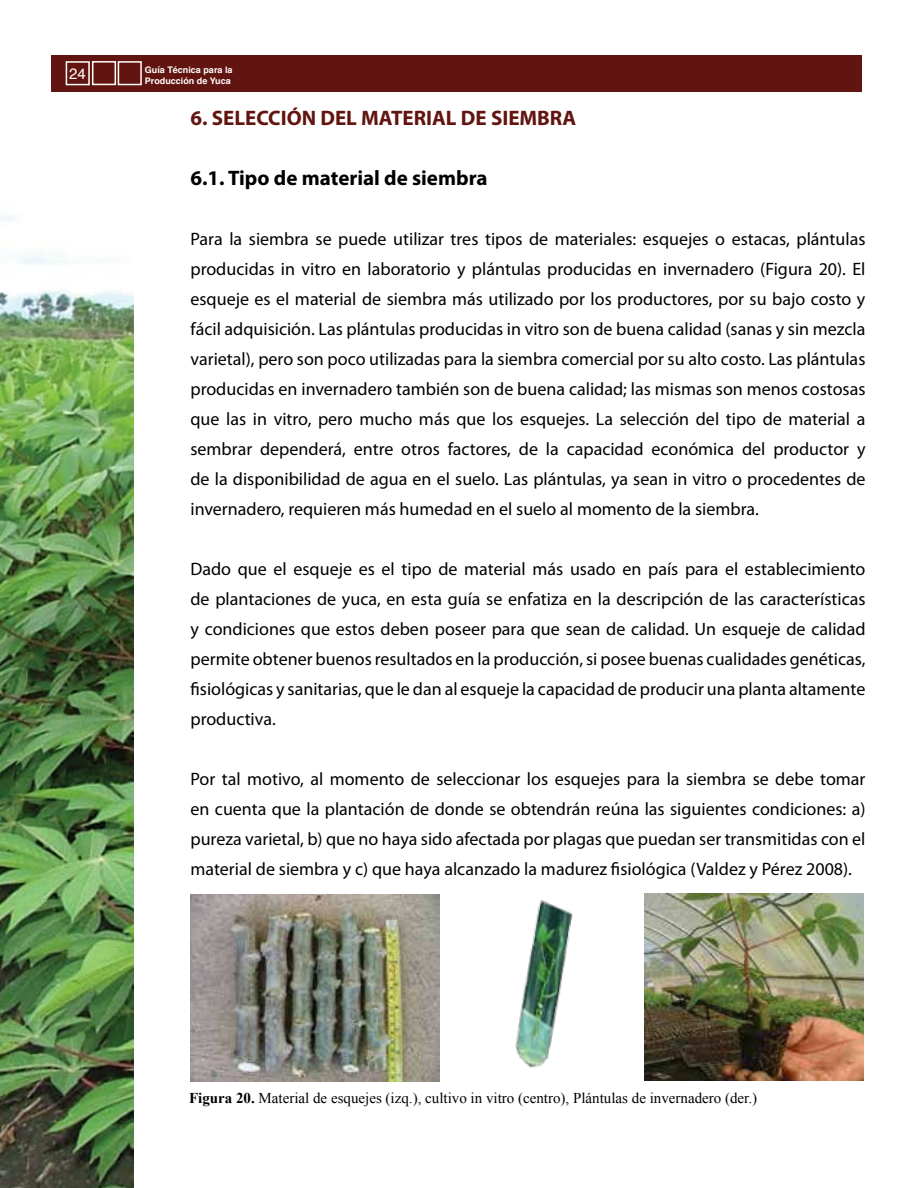
<style>
.page{position:relative;width:918px;height:1188px;background:#fff}
.page>*{position:absolute;margin:0;border:0;box-sizing:border-box;transform-origin:0 0}
.t1{font:700 21px "Myriad Pro";color:#621510}
.t2{font:700 21px "Myriad Pro";color:#000}
.t3{font:18px/30px "Myriad Pro";color:#000;text-align:justify}
.t4{font:15px "Times New Roman";color:#000}
.t5{font:15px "Helvetica";color:#fff}
.t6{font:700 9px/10.8px "Helvetica";color:#fff}
.s1{font-weight:700}
</style>
<div class="page">
<img style="left:0;top:55px;width:134px;height:1133px">
<div style="left:52px;top:55px;width:810px;height:37px;background:#621510"></div>
<div style="left:92px;top:61px;width:24px;height:24px;border:2px solid #fff"></div>
<div style="left:118px;top:61px;width:24px;height:24px;border:2px solid #fff"></div>
<div style="left:66px;top:61px;width:24px;height:24px;border:2px solid #fff"></div>
<img style="left:190px;top:894px;width:250px;height:187px">
<img style="left:515px;top:900px;width:58px;height:168px">
<img style="left:644px;top:893px;width:220px;height:188px">
<p class="t5" style="left:69px;top:62px;width:18px">24</p>
<p class="t6" style="left:145px;top:65px;width:89px">Guía Técnica para la<br>Producción de Yuca</p>
<p class="t1" style="left:190px;top:105px;width:387px">6. SELECCIÓN DEL MATERIAL DE SIEMBRA</p>
<p class="t2" style="left:190px;top:165px;width:299px">6.1. Tipo de material de siembra</p>
<p class="t3" style="left:190px;top:224px;width:677px">Para la siembra se puede utilizar tres tipos de materiales: esquejes o estacas, plántulas producidas in vitro en laboratorio y plántulas producidas en invernadero (Figura 20). El esqueje es el material de siembra más utilizado por los productores, por su bajo costo y fácil adquisición. Las plántulas producidas in vitro son de buena calidad (sanas y sin mezcla varietal), pero son poco utilizadas para la siembra comercial por su alto costo. Las plántulas producidas en invernadero también son de buena calidad; las mismas son menos costosas que las in vitro, pero mucho más que los esquejes. La selección del tipo de material a sembrar dependerá, entre otros factores, de la capacidad económica del productor y de la disponibilidad de agua en el suelo. Las plántulas, ya sean in vitro o procedentes de invernadero, requieren más humedad en el suelo al momento de la siembra.</p>
<p class="t3" style="left:190px;top:554px;width:677px">Dado que el esqueje es el tipo de material más usado en país para el establecimiento de plantaciones de yuca, en esta guía se enfatiza en la descripción de las características y condiciones que estos deben poseer para que sean de calidad. Un esqueje de calidad permite obtener buenos resultados en la producción, si posee buenas cualidades genéticas, fisiológicas y sanitarias, que le dan al esqueje la capacidad de producir una planta altamente productiva.</p>
<p class="t3" style="left:190px;top:764px;width:677px">Por tal motivo, al momento de seleccionar los esquejes para la siembra se debe tomar en cuenta que la plantación de donde se obtendrán reúna las siguientes condiciones: a) pureza varietal, b) que no haya sido afectada por plagas que puedan ser transmitidas con el material de siembra y c) que haya alcanzado la madurez fisiológica (Valdez y Pérez 2008).</p>
<p class="t4" style="left:189px;top:1087px;width:570px"><span class="s1">Figura 20.</span> Material de esquejes (izq.), cultivo in vitro (centro), Plántulas de invernadero (der.)</p>
</div>
